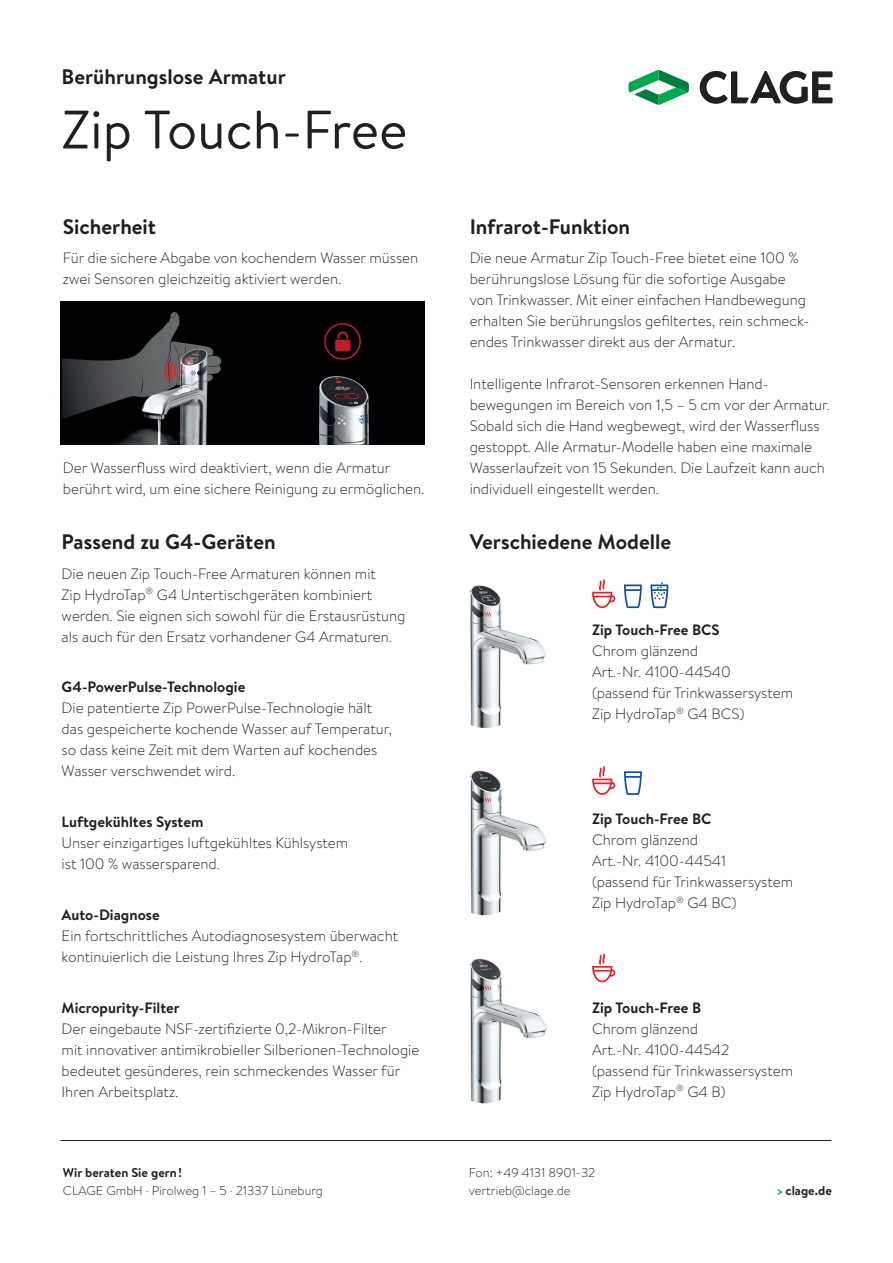
<style>
.page{position:relative;width:893px;height:1263px;background:#fff}
.page>*{position:absolute;margin:0;border:0;box-sizing:border-box;transform-origin:0 0}
.t1{font:54px "Brandon Text";color:#231f20}
.t2{font:700 21px "Brandon Text";color:#231f20}
.t3{font:300 15px/21px "Brandon Text";color:#231f20}
.t4{font:700 15px "Brandon Text";color:#231f20}
.t5{font:300 12.75px/18px "Brandon Text";color:#231f20}
.t6{font:700 12.75px "Brandon Text";color:#231f20}
.s1{color:#00a94f}
</style>
<div class="page">
<svg style="left:700px;top:71px;width:132px;height:33px"></svg>
<svg style="left:628px;top:70px;width:61px;height:35px"></svg>
<hr style="left:60px;top:1140px;width:771px;height:1px;background:#231f20">
<div style="left:60px;top:302px;width:364px;height:143px;background:#000001"></div>
<img style="left:62px;top:312px;width:160px;height:133px">
<img style="left:319px;top:376px;width:50px;height:69px">
<svg style="left:324px;top:323px;width:37px;height:37px"></svg>
<img style="left:470px;top:585px;width:76px;height:133px">
<svg style="left:592px;top:579px;width:23px;height:29px"></svg>
<svg style="left:624px;top:584px;width:18px;height:24px"></svg>
<svg style="left:650px;top:582px;width:18px;height:26px"></svg>
<svg style="left:592px;top:953px;width:23px;height:29px"></svg>
<svg style="left:592px;top:766px;width:23px;height:29px"></svg>
<svg style="left:624px;top:771px;width:18px;height:24px"></svg>
<svg style="left:470px;top:718px;width:31px;height:10px"></svg>
<img style="left:470px;top:770px;width:77px;height:136px">
<svg style="left:471px;top:906px;width:30px;height:10px"></svg>
<img style="left:470px;top:958px;width:77px;height:136px">
<svg style="left:471px;top:1094px;width:31px;height:10px"></svg>
<h2 class="t2" style="left:62px;top:62px;width:226px">Berührungslose Armatur</h2>
<h1 class="t1" style="left:62px;top:93px;width:347px">Zip Touch-Free</h1>
<h2 class="t2" style="left:63px;top:212px;width:95px">Sicherheit</h2>
<p class="t3" style="left:63px;top:247px;width:357px">Für die sichere Abgabe von kochendem Wasser müssen zwei Sensoren gleichzeitig aktiviert werden.</p>
<p class="t3" style="left:63px;top:457px;width:363px">Der Wasserfluss wird deaktiviert, wenn die Armatur berührt wird, um eine sichere Reinigung zu ermöglichen.</p>
<h2 class="t2" style="left:62px;top:527px;width:216px">Passend zu G4-Geräten</h2>
<p class="t3" style="left:62px;top:563px;width:345px">Die neuen Zip Touch-Free Armaturen können mit<br>Zip HydroTap<sup>®</sup> G4 Untertischgeräten kombiniert werden. Sie eignen sich sowohl für die Erstausrüstung als auch für den Ersatz vorhandener G4 Armaturen.</p>
<p class="t4" style="left:62px;top:677px;width:185px">G4-PowerPulse-Technologie</p>
<p class="t3" style="left:62px;top:697px;width:332px">Die patentierte Zip PowerPulse-Technologie hält das gespeicherte kochende Wasser auf Temperatur, so dass keine Zeit mit dem Warten auf kochendes Wasser verschwendet wird.</p>
<p class="t4" style="left:62px;top:811px;width:143px">Luftgekühltes System</p>
<p class="t3" style="left:62px;top:832px;width:288px">Unser einzigartiges luftgekühltes Kühlsystem ist 100 % wassersparend.</p>
<p class="t4" style="left:62px;top:904px;width:100px">Auto-Diagnose</p>
<p class="t3" style="left:62px;top:925px;width:338px">Ein fortschrittliches Autodiagnosesystem überwacht kontinuierlich die Leistung Ihres Zip HydroTap<sup>®</sup>.</p>
<p class="t4" style="left:62px;top:997px;width:120px">Micropurity-Filter</p>
<p class="t3" style="left:62px;top:1018px;width:359px">Der eingebaute NSF-zertifizierte 0,2-Mikron-Filter<br>mit innovativer antimikrobieller Silberionen-Technologie bedeutet gesünderes, rein schmeckendes Wasser für Ihren Arbeitsplatz.</p>
<p class="t6" style="left:63px;top:1164px;width:120px">Wir beraten Sie gern !</p>
<p class="t5" style="left:63px;top:1182px;width:261px">CLAGE GmbH · Pirolweg 1 – 5 · 21337 Lüneburg</p>
<h2 class="t2" style="left:470px;top:212px;width:162px">Infrarot-Funktion</h2>
<p class="t3" style="left:470px;top:247px;width:341px">Die neue Armatur Zip Touch-Free bietet eine 100 % berührungslose Lösung für die sofortige Ausgabe von Trinkwasser. Mit einer einfachen Handbewegung erhalten Sie berührungslos gefiltertes, rein schmeck&shy;endes Trinkwasser direkt aus der Armatur.</p>
<p class="t3" style="left:470px;top:373px;width:362px">Intelligente Infrarot-Sensoren erkennen Hand&shy;bewegungen im Bereich von 1,5 – 5 cm vor der Armatur.<br>Sobald sich die Hand wegbewegt, wird der Wasserfluss gestoppt. Alle Armatur-Modelle haben eine maximale Wasserlaufzeit von 15 Sekunden. Die Laufzeit kann auch individuell eingestellt werden.</p>
<h2 class="t2" style="left:470px;top:527px;width:203px">Verschiedene Modelle</h2>
<p class="t4" style="left:592px;top:619px;width:129px">Zip Touch-Free BCS</p>
<p class="t3" style="left:592px;top:640px;width:203px">Chrom glänzend<br>Art.-Nr. 4100-44540<br>(passend für Trinkwassersystem<br>Zip HydroTap<sup>®</sup> G4 BCS)</p>
<p class="t4" style="left:592px;top:808px;width:121px">Zip Touch-Free BC</p>
<p class="t3" style="left:592px;top:829px;width:203px">Chrom glänzend<br>Art.-Nr. 4100-44541<br>(passend für Trinkwassersystem<br>Zip HydroTap<sup>®</sup> G4 BC)</p>
<p class="t4" style="left:592px;top:997px;width:111px">Zip Touch-Free B</p>
<p class="t3" style="left:592px;top:1018px;width:203px">Chrom glänzend<br>Art.-Nr. 4100-44542<br>(passend für Trinkwassersystem<br>Zip HydroTap<sup>®</sup> G4 B)</p>
<p class="t5" style="left:469px;top:1164px;width:128px">Fon: +49 4131 8901-32 vertrieb@clage.de</p>
<p class="t6" style="left:776px;top:1182px;width:57px"><span class="s1">&gt;</span> clage.de</p>
</div>
